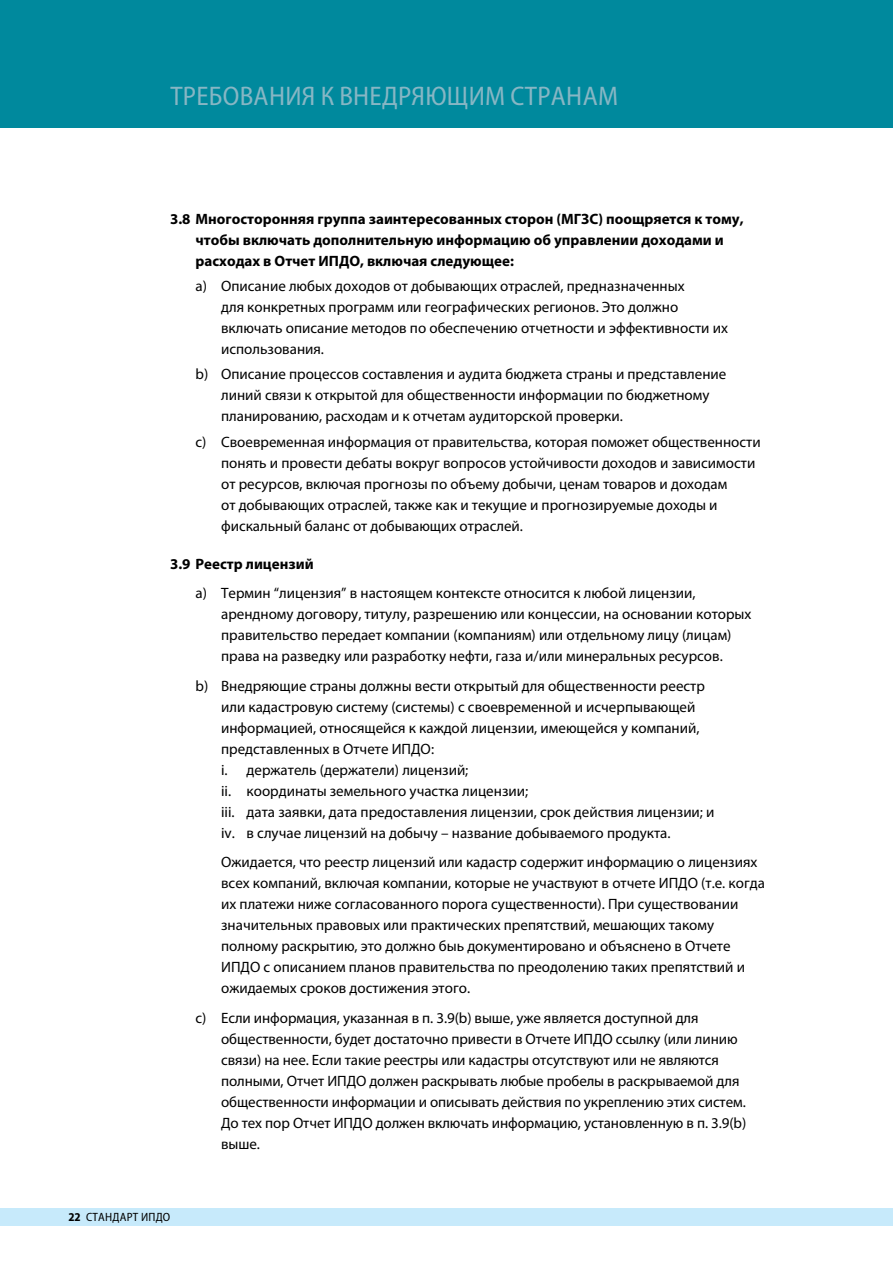
<style>
.page{position:relative;width:893px;height:1263px;background:#fff}
.page>*{position:absolute;margin:0;border:0;box-sizing:border-box;transform-origin:0 0}
.t1{font:semi-condensed 27px "Myriad Pro";letter-spacing:.015em;color:#87b6c4}
.t2{font:15px/21px "Myriad Pro";color:#000}
.t3{font:700 15px/21px "Myriad Pro";color:#000}
.t4{font:semi-condensed 12px "Myriad Pro";letter-spacing:.02em;color:#000}
.s1{font-weight:700}
</style>
<div class="page">
<div style="left:0;top:0;width:893px;height:128px;background:#00899d"></div>
<div style="left:0;top:1208px;width:893px;height:18px;background:#c7eafb"></div>
<h1 class="t1" style="left:170px;top:82px;width:446px">Требования к внедряющим странам</h1>
<p class="t3" style="left:196px;top:208px;width:550px;text-indent:-26px">3.8 Многосторонняя группа заинтересованных сторон (МГЗС) поощряется к тому, чтобы включать дополнительную информацию об управлении доходами и расходах в Отчет ИПДО, включая следующее:</p>
<p class="t2" style="left:221px;top:275px;width:508px;text-indent:-26px">a) Описание любых доходов от добывающих отраслей, предназначенных<br>для конкретных программ или географических регионов. Это должно включать описание методов по обеспечению отчетности и эффективности их использования.</p>
<p class="t2" style="left:221px;top:364px;width:507px;text-indent:-26px">b) Описание процессов составления и аудита бюджета страны и представление линий связи к открытой для общественности информации по бюджетному планированию, расходам и к отчетам аудиторской проверки.</p>
<p class="t2" style="left:221px;top:431px;width:541px;text-indent:-26px">с) Своевременная информация от правительства, которая поможет общественности понять и провести дебаты вокруг вопросов устойчивости доходов и зависимости от ресурсов, включая прогнозы по объему добычи, ценам товаров и доходам<br>от добывающих отраслей, также как и текущие и прогнозируемые доходы и фискальный баланс от добывающих отраслей.</p>
<p class="t3" style="left:170px;top:553px;width:145px">3.9 Реестр лицензий</p>
<p class="t2" style="left:221px;top:582px;width:532px;text-indent:-26px">a) Термин “лицензия” в настоящем контексте относится к любой лицензии, арендному договору, титулу, разрешению или концессии, на основании которых правительство передает компании (компаниям) или отдельному лицу (лицам) права на разведку или разработку нефти, газа и/или минеральных ресурсов.</p>
<p class="t2" style="left:221px;top:675px;width:495px;text-indent:-26px">b) Внедряющие страны должны вести открытый для общественности реестр или кадастровую систему (системы) с своевременной и исчерпывающей информацией, относящейся к каждой лицензии, имеющейся у компаний, представленных в Отчете ИПДО:<br>i. держатель (держатели) лицензий;<br>ii. координаты земельного участка лицензии;<br>iii. дата заявки, дата предоставления лицензии, срок действия лицензии; и iv. в случае лицензий на добычу – название добываемого продукта.</p>
<p class="t2" style="left:221px;top:851px;width:545px">Ожидается, что реестр лицензий или кадастр содержит информацию о лицензиях всех компаний, включая компании, которые не участвуют в отчете ИПДО (т.е. когда их платежи ниже согласованного порога существенности). При существовании значительных правовых или практических препятствий, мешающих такому полному раскрытию, это должно быь документировано и объяснено в Отчете ИПДО с описанием планов правительства по преодолению таких препятствий и ожидаемых сроков достижения этого.</p>
<p class="t2" style="left:221px;top:1007px;width:527px;text-indent:-26px">c) Если информация, указанная в п. 3.9(b) выше, уже является доступной для общественности, будет достаточно привести в Отчете ИПДО ссылку (или линию связи) на нее. Если такие реестры или кадастры отсутствуют или не являются полными, Отчет ИПДО должен раскрывать любые пробелы в раскрываемой для общественности информации и описывать действия по укреплению этих систем.<br>До тех пор Отчет ИПДО должен включать информацию, установленную в п. 3.9(b) выше.</p>
<p class="t4" style="left:68px;top:1210px;width:103px"><span class="s1">22</span> Стандарт ИПДО</p>
</div>
